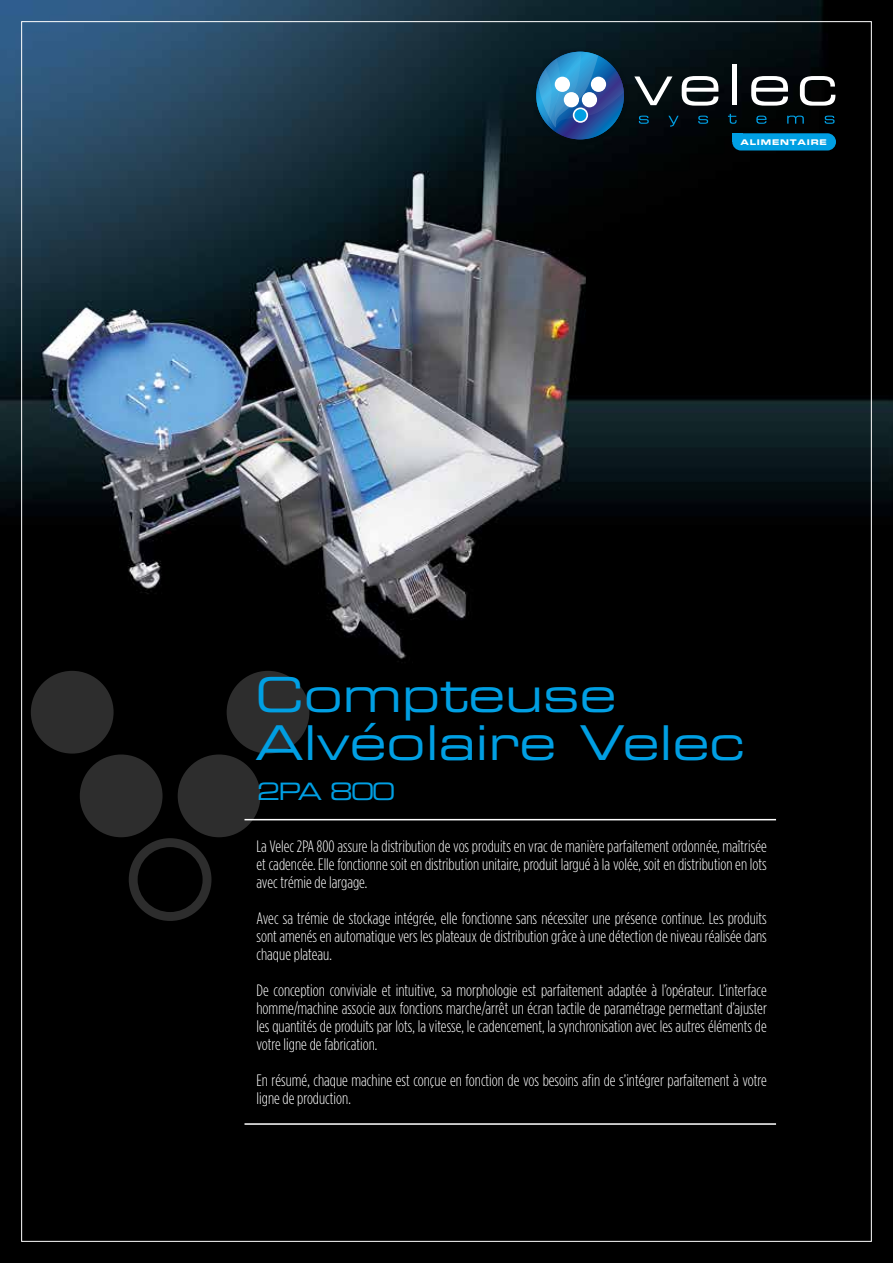
<style>
.page{position:relative;width:893px;height:1263px;background:#fff}
.page>*{position:absolute;margin:0;border:0;box-sizing:border-box;transform-origin:0 0}
.t1{font:48px/48px "Eurostile Extended Two";color:#009fe3}
.t2{font:24px "Eurostile Extended Two";letter-spacing:-.08em;color:#009fe3}
.t3{font:300 16.5px/18px "Gotham Condensed";color:#fff;text-align:justify}
.t4{font:7.8px "Eurostile Bold Extended Two";letter-spacing:.1em;color:#fff}
</style>
<div class="page">
<img style="left:0;top:0;width:893px;height:1263px">
<hr style="left:244px;top:819px;width:532px;height:1px;background:#fff">
<hr style="left:244px;top:1123px;width:532px;height:2px;background:#fff">
<div style="left:227px;top:671px;width:82px;height:82px;background:#2d2d2d;border-radius:50%"></div>
<div style="left:31px;top:671px;width:83px;height:82px;background:#2d2d2d;border-radius:50%"></div>
<svg style="left:129px;top:838px;width:82px;height:83px;background:#0d0d0d"></svg>
<div style="left:178px;top:754px;width:82px;height:83px;background:#2d2d2d;border-radius:50%"></div>
<div style="left:80px;top:754px;width:83px;height:83px;background:#2d2d2d;border-radius:50%"></div>
<img style="left:530px;top:46px;width:100px;height:100px">
<svg style="left:634px;top:76px;width:38px;height:29px"></svg>
<svg style="left:682px;top:76px;width:36px;height:30px"></svg>
<div style="left:732px;top:64px;width:5px;height:41px;background:#fff"></div>
<svg style="left:751px;top:76px;width:37px;height:30px"></svg>
<svg style="left:800px;top:76px;width:35px;height:30px"></svg>
<svg style="left:639px;top:116px;width:10px;height:8px"></svg>
<svg style="left:668px;top:116px;width:11px;height:11px"></svg>
<svg style="left:698px;top:116px;width:10px;height:8px"></svg>
<svg style="left:728px;top:114px;width:8px;height:10px"></svg>
<svg style="left:756px;top:116px;width:10px;height:8px"></svg>
<svg style="left:787px;top:116px;width:17px;height:8px"></svg>
<svg style="left:825px;top:116px;width:10px;height:8px"></svg>
<img style="left:536px;top:130px;width:88px;height:9px">
<svg style="left:536px;top:52px;width:88px;height:87px"></svg>
<svg style="left:536px;top:52px;width:88px;height:78px;background:#24659d"></svg>
<div style="left:591px;top:77px;width:15px;height:15px;background:#fff;border-radius:50%"></div>
<div style="left:555px;top:77px;width:15px;height:15px;background:#fff;border-radius:50%"></div>
<svg style="left:573px;top:108px;width:15px;height:15px"></svg>
<div style="left:574px;top:109px;width:12px;height:12px;background:#009fe3;border-radius:50%"></div>
<div style="left:582px;top:92px;width:15px;height:15px;background:#fff;border-radius:50%"></div>
<div style="left:564px;top:92px;width:15px;height:15px;background:#fff;border-radius:50%"></div>
<div style="left:732px;top:133px;width:104px;height:17px;background:#009fe3;border-radius:9px"></div>
<div style="left:732px;top:133px;width:11px;height:8px;background:#009fe3"></div>
<p class="t4" style="left:740px;top:137px;width:88px">ALIMENTAIRE</p>
<h1 class="t1" style="left:255px;top:669px;width:491px">Compteuse<br>Alvéolaire Velec</h1>
<h2 class="t2" style="left:257px;top:775px;width:140px">2PA 800</h2>
<p class="t3" style="left:256px;top:837px;width:512px">La Velec 2PA 800 assure la distribution de vos produits en vrac de manière parfaitement ordonnée, maîtrisée et cadencée. Elle fonctionne soit en distribution unitaire, produit largué à la volée, soit en distribution en lots avec trémie de largage.</p>
<p class="t3" style="left:256px;top:909px;width:512px">Avec sa trémie de stockage intégrée, elle fonctionne sans nécessiter une présence continue. Les produits sont amenés en automatique vers les plateaux de distribution grâce à une détection de niveau réalisée dans chaque plateau.</p>
<p class="t3" style="left:256px;top:981px;width:512px">De conception conviviale et intuitive, sa morphologie est parfaitement adaptée à l’opérateur. L’interface homme/machine associe aux fonctions marche/arrêt un écran tactile de paramétrage permettant d’ajuster les quantités de produits par lots, la vitesse, le cadencement, la synchronisation avec les autres éléments de votre ligne de fabrication.</p>
<p class="t3" style="left:256px;top:1071px;width:512px">En résumé, chaque machine est conçue en fonction de vos besoins afin de s’intégrer parfaitement à votre ligne de production.</p>
</div>
